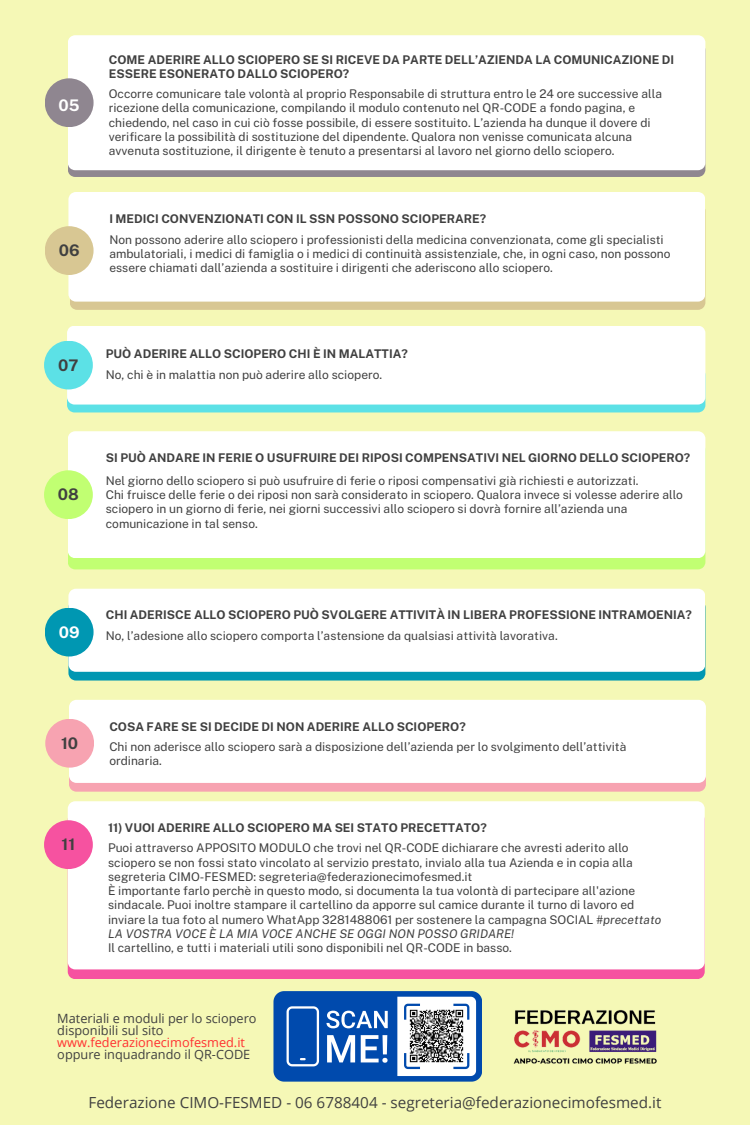
<style>
.page{position:relative;width:750px;height:1125px;background:#f5f8b6}
.page>*{position:absolute;margin:0;border:0;box-sizing:border-box;transform-origin:0 0}
.t1{font:700 16px "Public Sans";color:#404040}
.t2{font:700 16px "Public Sans";color:#fff}
.t3{font:15.3px "Open Sans";color:#404040}
.t4{font:12.7px "Open Sans";color:#404040}
.t5{font:12.7px "Open Sans";color:#ff3131}
.t6{font:12px/14.2px "Public Sans";color:#404040}
.t7{font:700 12px/14.2px "Public Sans";color:#404040}
.s1{font-style:italic}
</style>
<div class="page">
<svg style="left:68px;top:170px;width:637px;height:7px;background:#938a93"></svg>
<div style="left:68px;top:35px;width:637px;height:135px;background:#fff"></div>
<div style="left:45px;top:78px;width:49px;height:49px;background:#8f8690;border-radius:50%"></div>
<div style="left:70px;top:302px;width:635px;height:8px;background:#d8c793"></div>
<div style="left:68px;top:192px;width:637px;height:110px;background:#fff"></div>
<div style="left:67px;top:405px;width:638px;height:7px;background:#5ce1e6"></div>
<div style="left:67px;top:326px;width:638px;height:79px;background:#fff"></div>
<div style="left:44px;top:341px;width:49px;height:48px;background:#5ce1e6;border-radius:50%"></div>
<div style="left:68px;top:558px;width:637px;height:11px;background:#c1ff72"></div>
<div style="left:68px;top:431px;width:637px;height:127px;background:#fff"></div>
<div style="left:44px;top:470px;width:49px;height:49px;background:#c1ff72;border-radius:50%"></div>
<svg style="left:68px;top:672px;width:637px;height:9px;background:#0d9cb2"></svg>
<div style="left:68px;top:589px;width:637px;height:83px;background:#fff"></div>
<div style="left:45px;top:608px;width:49px;height:49px;background:#0097b2;border-radius:50%"></div>
<svg style="left:69px;top:783px;width:637px;height:9px;background:#f6a6b1"></svg>
<div style="left:69px;top:700px;width:637px;height:83px;background:#fff"></div>
<div style="left:45px;top:719px;width:49px;height:49px;background:#f7a3b1;border-radius:50%"></div>
<div style="left:45px;top:226px;width:49px;height:49px;background:#d8c793;border-radius:50%"></div>
<img style="left:513px;top:1010px;width:144px;height:54px">
<svg style="left:273px;top:991px;width:209px;height:91px;background:#497ec3"></svg>
<img style="left:407px;top:1007px;width:58px;height:58px">
<svg style="left:68px;top:969px;width:637px;height:10px;background:#f659a4"></svg>
<div style="left:68px;top:801px;width:637px;height:168px;background:#fff"></div>
<div style="left:44px;top:820px;width:49px;height:49px;background:#f652a0;border-radius:50%"></div>
<p class="t2" style="left:59px;top:96px;width:23px">05</p>
<h2 class="t1" style="left:59px;top:241px;width:22px">06</h2>
<h2 class="t7" style="left:109px;top:53px;width:567px">COME ADERIRE ALLO SCIOPERO SE SI RICEVE DA PARTE DELL’AZIENDA LA COMUNICAZIONE DI<br>ESSERE ESONERATO DALLO SCIOPERO?</h2>
<p class="t6" style="left:109px;top:87px;width:555px">Occorre comunicare tale volontà al proprio Responsabile di struttura entro le 24 ore successive alla ricezione della comunicazione, compilando il modulo contenuto nel QR-CODE a fondo pagina, e</p>
<p class="t6" style="left:109px;top:115px;width:543px">chiedendo, nel caso in cui ciò fosse possibile, di essere sostituito. L’azienda ha dunque il dovere di verificare la possibilità di sostituzione del dipendente. Qualora non venisse comunicata alcuna avvenuta sostituzione, il dirigente è tenuto a presentarsi al lavoro nel giorno dello sciopero.</p>
<p class="t7" style="left:109px;top:211px;width:378px">I MEDICI CONVENZIONATI CON IL SSN POSSONO SCIOPERARE?</p>
<p class="t6" style="left:109px;top:232px;width:563px">Non possono aderire allo sciopero i professionisti della medicina convenzionata, come gli specialisti ambulatoriali, i medici di famiglia o i medici di continuità assistenziale, che, in ogni caso, non possono essere chiamati dall’azienda a sostituire i dirigenti che aderiscono allo sciopero.</p>
<p class="t1" style="left:58px;top:356px;width:22px">07</p>
<p class="t1" style="left:58px;top:485px;width:23px">08</p>
<p class="t7" style="left:106px;top:347px;width:303px">PUÒ ADERIRE ALLO SCIOPERO CHI È IN MALATTIA?</p>
<p class="t6" style="left:106px;top:368px;width:278px">No, chi è in malattia non può aderire allo sciopero.</p>
<h2 class="t7" style="left:106px;top:451px;width:586px">SI PUÒ ANDARE IN FERIE O USUFRUIRE DEI RIPOSI COMPENSATIVI NEL GIORNO DELLO SCIOPERO?</h2>
<p class="t6" style="left:106px;top:473px;width:534px">Nel giorno dello sciopero si può usufruire di ferie o riposi compensativi già richiesti e autorizzati.</p>
<p class="t6" style="left:106px;top:488px;width:579px">Chi fruisce delle ferie o dei riposi non sarà considerato in sciopero. Qualora invece si volesse aderire allo sciopero in un giorno di ferie, nei giorni successivi allo sciopero si dovrà fornire all’azienda una comunicazione in tal senso.</p>
<h2 class="t2" style="left:59px;top:623px;width:22px">09</h2>
<p class="t7" style="left:106px;top:608px;width:588px">CHI ADERISCE ALLO SCIOPERO PUÒ SVOLGERE ATTIVITÀ IN LIBERA PROFESSIONE INTRAMOENIA?</p>
<h2 class="t6" style="left:106px;top:628px;width:453px">No, l’adesione allo sciopero comporta l’astensione da qualsiasi attività lavorativa.</h2>
<p class="t1" style="left:61px;top:734px;width:19px">10</p>
<p class="t1" style="left:62px;top:835px;width:15px">11</p>
<p class="t7" style="left:109px;top:719px;width:358px">COSA FARE SE SI DECIDE DI NON ADERIRE ALLO SCIOPERO?</p>
<h2 class="t6" style="left:109px;top:740px;width:519px">Chi non aderisce allo sciopero sarà a disposizione dell’azienda per lo svolgimento dell’attività ordinaria.</h2>
<p class="t7" style="left:108px;top:821px;width:380px">11) VUOI ADERIRE ALLO SCIOPERO MA SEI STATO PRECETTATO?</p>
<p class="t6" style="left:108px;top:841px;width:526px">Puoi attraverso APPOSITO MODULO che trovi nel QR-CODE dichiarare che avresti aderito allo sciopero se non fossi stato vincolato al servizio prestato, invialo alla tua Azienda e in copia alla segreteria CIMO-FESMED: segreteria@federazionecimofesmed.it</p>
<p class="t6" style="left:108px;top:884px;width:555px">È importante farlo perchè in questo modo, si documenta la tua volontà di partecipare all'azione sindacale. Puoi inoltre stampare il cartellino da apporre sul camice durante il turno di lavoro ed inviare la tua foto al numero WhatApp 3281488061 per sostenere la campagna SOCIAL <span class="s1">#precettato LA VOSTRA VOCE È LA MIA VOCE ANCHE SE OGGI NON POSSO GRIDARE!</span></p>
<p class="t6" style="left:108px;top:941px;width:405px">Il cartellino, e tutti i materiali utili sono disponibili nel QR-CODE in basso.</p>
<p class="t4" style="left:57px;top:1010px;width:201px">Materiali e moduli per lo sciopero</p>
<h2 class="t4" style="left:57px;top:1022px;width:108px">disponibili sul sito</h2>
<p class="t5" style="left:57px;top:1034px;width:189px">www.federazionecimofesmed.it</p>
<p class="t4" style="left:57px;top:1046px;width:195px">oppure inquadrando il QR-CODE</p>
<p class="t3" style="left:88px;top:1092px;width:574px">Federazione CIMO-FESMED - 06 6788404 - segreteria@federazionecimofesmed.it</p>
</div>
